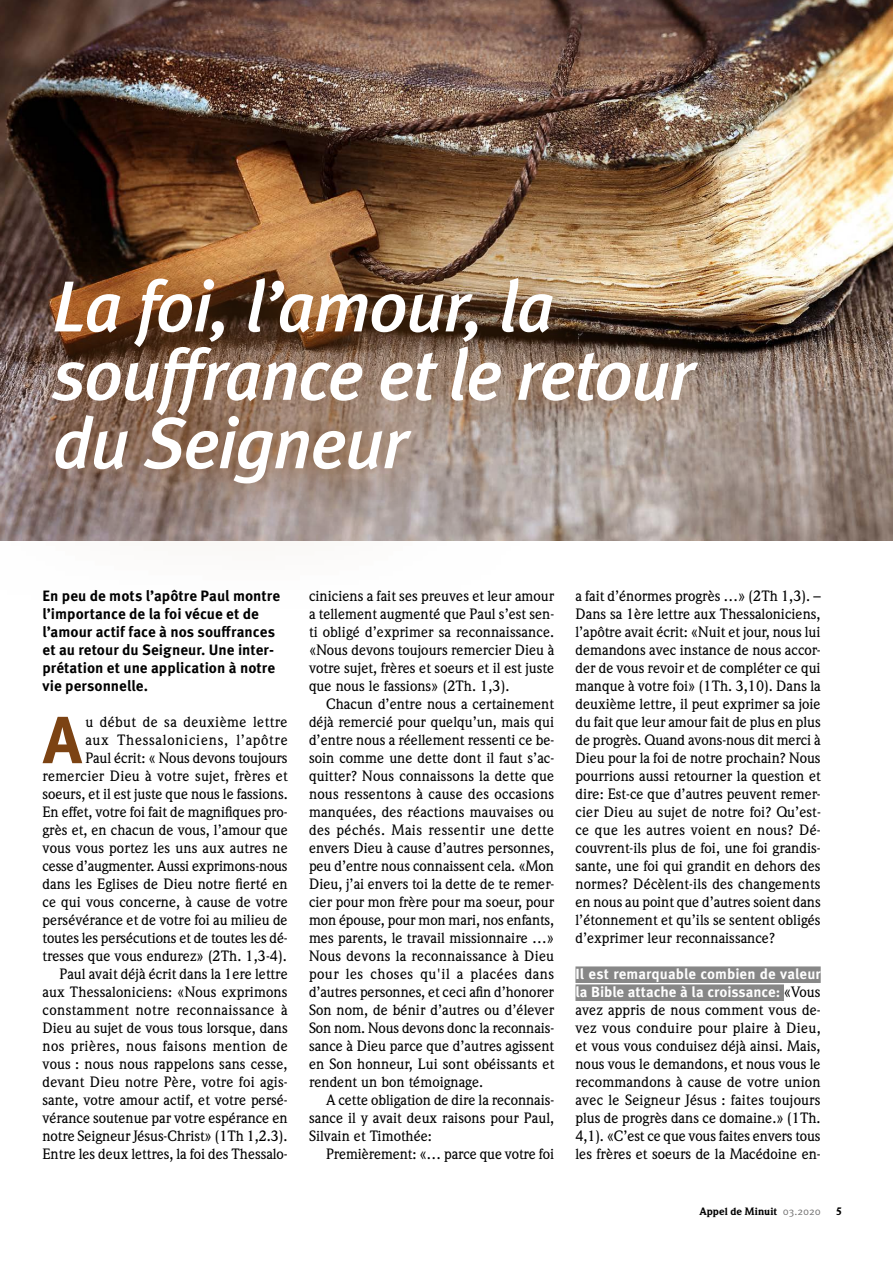
<style>
.page{position:relative;width:893px;height:1263px;background:#fff}
.page>*{position:absolute;margin:0;border:0;box-sizing:border-box;transform-origin:0 0}
.t1{font:italic 500 72px/68.4px "Meta OT";letter-spacing:-.035em;color:#fff}
.t2{font:700 66.45px "Meta OT";color:#7c4313}
.t3{font:700 15px/18px "Meta OT";color:#000}
.t4{font:500 14.7px/18px "Weidemann";color:#000;text-align:justify}
.t5{font:700 14.7px/18px "Meta OT";letter-spacing:.005em;color:#fff}
.t6{font:900 10.5px "Weidemann";letter-spacing:-.005em;color:#000}
.s1{font-family:"Weidemann";font-weight:500;color:#000}
.s2{font-family:"Meta OT Norm";font-weight:400;color:#706f6f}
</style>
<div class="page">
<img style="left:0;top:0;width:893px;height:540px">
<div style="left:0;top:148px;width:815px;height:465px;background:#7c4313;opacity:.75"></div>
<div style="left:575px;top:966px;width:246px;height:17px;background:#878787"></div>
<div style="left:575px;top:984px;width:209px;height:17px;background:#878787"></div>
<h1 class="t1" style="left:52px;top:273px;width:644px">La foi, l’amour, la souffrance et le retour du Seigneur</h1>
<p class="t3" style="left:43px;top:587px;width:239px">En peu de mots l’apôtre Paul montre l’importance de la foi vécue et de l’amour actif face à nos souffrances et au retour du Seigneur. Une inter&shy;prétation et une application à notre vie personnelle.</p>
<h2 class="t2" style="left:43px;top:698px;width:41px">A</h2>
<p class="t4" style="left:43px;top:713px;width:247px;text-align:right">u début de sa deuxième lettre<br>aux Thessaloniciens, l’apôtre<br>Paul écrit: « Nous devons toujours remercier Dieu à votre sujet, frères et soeurs, et il est juste que nous le fassions.<br>En effet, votre foi fait de magnifiques pro&shy;grès et, en chacun de vous, l’amour que vous vous portez les uns aux autres ne cesse d’augmenter. Aussi exprimons-nous dans les Eglises de Dieu notre fierté en ce qui vous concerne, à cause de votre persévérance et de votre foi au milieu de toutes les persécutions et de toutes les dé&shy;tresses que vous endurez» (2Th. 1,3-4).<br>Paul avait déjà écrit dans la 1ere lettre aux Thessaloniciens: «Nous exprimons constamment notre reconnaissance à Dieu au sujet de vous tous lorsque, dans nos prières, nous faisons mention de vous : nous nous rappelons sans cesse, devant Dieu notre Père, votre foi agis&shy;sante, votre amour actif, et votre persé&shy;vérance soutenue par votre espérance en notre Seigneur Jésus-Christ» (1Th 1,2.3).<br>Entre les deux lettres, la foi des Thessalo-</p>
<p class="t4" style="left:309px;top:587px;width:247px">ciniciens a fait ses preuves et leur amour a tellement augmenté que Paul s’est sen&shy;ti obligé d’exprimer sa reconnaissance. «Nous devons toujours remercier Dieu à votre sujet, frères et soeurs et il est juste que nous le fassions» (2Th. 1,3).</p>
<p class="t4" style="left:309px;top:695px;width:247px;text-indent:17px">Chacun d’entre nous a certainement déjà remercié pour quelqu’un, mais qui d’entre nous a réellement ressenti ce be&shy;soin comme une dette dont il faut s’ac&shy;quitter? Nous connaissons la dette que nous ressentons à cause des occasions manquées, des réactions mauvaises ou des péchés. Mais ressentir une dette envers Dieu à cause d’autres personnes, peu d’entre nous connaissent cela. «Mon Dieu, j’ai envers toi la dette de te remer&shy;cier pour mon frère pour ma soeur, pour mon épouse, pour mon mari, nos enfants, mes parents, le travail missionnaire …» Nous devons la reconnaissance à Dieu pour les choses qu'il a placées dans d’autres personnes, et ceci afin d’honorer Son nom, de bénir d’autres ou d’élever Son nom. Nous devons donc la reconnais&shy;sance à Dieu parce que d’autres agissent en Son honneur, Lui sont obéissants et rendent un bon témoignage.</p>
<p class="t4" style="left:309px;top:1091px;width:247px;text-indent:17px">A cette obligation de dire la reconnais&shy;sance il y avait deux raisons pour Paul, Silvain et Timothée:</p>
<p class="t4" style="left:326px;top:1145px;width:230px">Premièrement: «… parce que votre foi</p>
<p class="t4" style="left:575px;top:587px;width:247px">a fait d’énormes progrès …» (2Th 1,3). – Dans sa 1ère lettre aux Thessaloniciens, l’apôtre avait écrit: «Nuit et jour, nous lui demandons avec instance de nous accor&shy;der de vous revoir et de compléter ce qui manque à votre foi» (1Th. 3,10). Dans la deuxième lettre, il peut exprimer sa joie du fait que leur amour fait de plus en plus de progrès. Quand avons-nous dit merci à Dieu pour la foi de notre prochain? Nous pourrions aussi retourner la question et dire: Est-ce que d’autres peuvent remer&shy;cier Dieu au sujet de notre foi? Qu’est&shy;ce que les autres voient en nous? Dé&shy;couvrent-ils plus de foi, une foi grandis&shy;sante, une foi qui grandit en dehors des normes? Décèlent-ils des changements en nous au point que d’autres soient dans l’étonnement et qu’ils se sentent obligés d’exprimer leur reconnaissance?</p>
<p class="t5" style="left:575px;top:965px;width:247px">Il est remarquable combien de valeur la Bible attache à la croissance: <span class="s1">«Vous</span></p>
<p class="t4" style="left:575px;top:1001px;width:247px">avez appris de nous comment vous de&shy;vez vous conduire pour plaire à Dieu, et vous vous conduisez déjà ainsi. Mais, nous vous le demandons, et nous vous le recommandons à cause de votre union avec le Seigneur Jésus : faites toujours plus de progrès dans ce domaine.» (1Th.<br>4,1). «C’est ce que vous faites envers tous les frères et soeurs de la Macédoine en-</p>
<p class="t6" style="left:699px;top:1204px;width:123px">Appel de Minuit <span class="s2">03.2020</span></p>
<p class="t6" style="left:836px;top:1204px;width:8px">5</p>
</div>
